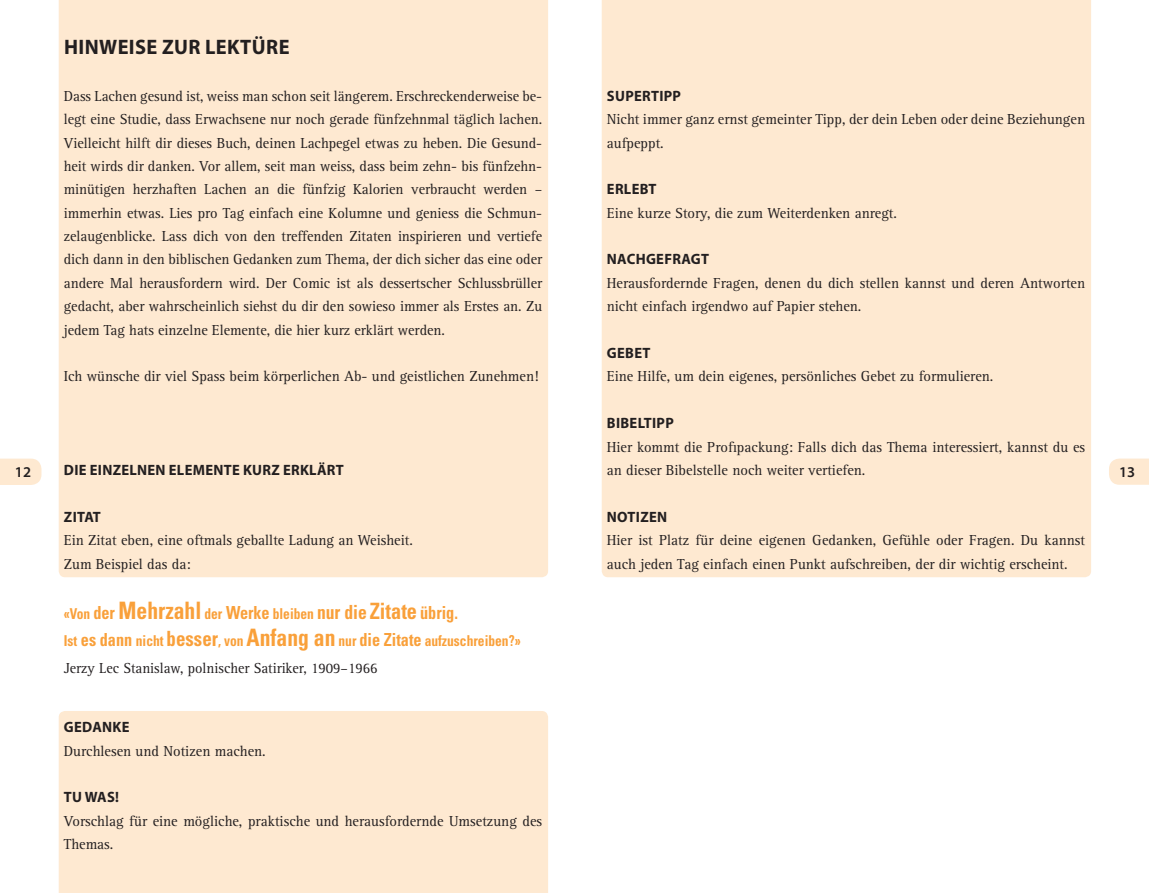
<style>
.page{position:relative;width:1149px;height:893px;background:#fff}
.page>*{position:absolute;margin:0;border:0;box-sizing:border-box;transform-origin:0 0}
.t1{font:700 21px "Myriad Pro";letter-spacing:.02em;color:#231f20}
.t2{font:15px/23.4px "Rotis Serif";color:#231f20}
.t3{font:15px/23.4px "Rotis Serif";color:#231f20;text-align:justify;scale:.96 1}
.t4{font:700 condensed 15px/27px "Univers";color:#f9a03a;scale:.9 1}
.t5{font:700 15px "Myriad Pro";letter-spacing:.02em;color:#231f20}
.t6{font:15px "Rotis Serif";color:#231f20;scale:.95 1}
.t7{font:600 15px "Myriad Pro";color:#231f20}
.s1{font-size:18px}
.s2{font-size:24px}
.s3{font-size:19.5px}
.s4{font-size:22.5px}
.s5{font-size:21px}
</style>
<div class="page">
<div style="left:59px;top:711px;width:489px;height:182px;background:#fee9d1"></div>
<div style="left:601px;top:0;width:489px;height:577px;background:#fee9d1"></div>
<svg style="left:0;top:459px;width:41px;height:26px"></svg>
<svg style="left:1109px;top:459px;width:39px;height:26px"></svg>
<div style="left:59px;top:0;width:489px;height:577px;background:#fee9d1"></div>
<h1 class="t1" style="left:64px;top:33px;width:227px">HINWEISE ZUR LEKTÜRE</h1>
<p class="t3" style="left:64px;top:85px;width:499px">Dass Lachen gesund ist, weiss man schon seit längerem. Erschreckenderweise be&shy;legt eine Studie, dass Erwachsene nur noch gerade fünfzehnmal täglich lachen.<br>Vielleicht hilft dir dieses Buch, deinen Lachpegel etwas zu heben. Die Gesund&shy;heit wirds dir danken. Vor allem, seit man weiss, dass beim zehn- bis fünfzehn&shy;minütigen herzhaften Lachen an die fünfzig Kalorien verbraucht werden – immerhin etwas. Lies pro Tag einfach eine Kolumne und geniess die Schmun&shy;zelaugenblicke. Lass dich von den treffenden Zitaten inspirieren und vertiefe dich dann in den biblischen Gedanken zum Thema, der dich sicher das eine oder andere Mal herausfordern wird. Der Comic ist als dessertscher Schlussbrüller gedacht, aber wahrscheinlich siehst du dir den sowieso immer als Erstes an. Zu jedem Tag hats einzelne Elemente, die hier kurz erklärt werden.</p>
<p class="t2" style="left:64px;top:365px;width:476px">Ich wünsche dir viel Spass beim körperlichen Ab- und geistlichen Zunehmen!</p>
<p class="t5" style="left:606px;top:86px;width:75px">SUPERTIPP</p>
<p class="t2" style="left:606px;top:108px;width:479px">Nicht immer ganz ernst gemeinter Tipp, der dein Leben oder deine Beziehungen aufpeppt.</p>
<p class="t5" style="left:606px;top:179px;width:51px">ERLEBT</p>
<p class="t2" style="left:606px;top:201px;width:291px">Eine kurze Story, die zum Weiterdenken anregt.</p>
<p class="t5" style="left:606px;top:250px;width:104px">NACHGEFRAGT</p>
<p class="t2" style="left:606px;top:272px;width:479px">Herausfordernde Fragen, denen du dich stellen kannst und deren Antworten nicht einfach irgendwo auf Papier stehen.</p>
<p class="t5" style="left:606px;top:343px;width:45px">GEBET</p>
<p class="t2" style="left:606px;top:365px;width:388px">Eine Hilfe, um dein eigenes, persönliches Gebet zu formulieren.</p>
<p class="t5" style="left:606px;top:413px;width:68px">BIBELTIPP</p>
<p class="t2" style="left:606px;top:435px;width:479px">Hier kommt die Profipackung: Falls dich das Thema interessiert, kannst du es an dieser Bibelstelle noch weiter vertiefen.</p>
<p class="t5" style="left:606px;top:507px;width:62px">NOTIZEN</p>
<p class="t2" style="left:606px;top:529px;width:479px">Hier ist Platz für deine eigenen Gedanken, Gefühle oder Fragen. Du kannst auch jeden Tag einfach einen Punkt aufschreiben, der dir wichtig erscheint.</p>
<p class="t5" style="left:64px;top:460px;width:281px">DIE EINZELNEN ELEMENTE KURZ ERKLÄRT</p>
<p class="t5" style="left:64px;top:507px;width:38px">ZITAT</p>
<p class="t2" style="left:64px;top:529px;width:350px">Ein Zitat eben, eine oftmals geballte Ladung an Weisheit.<br>Zum Beispiel das da:</p>
<p class="t4" style="left:64px;top:600px;width:509px">«Von <span class="s1">der</span> <span class="s2">Mehrzahl</span> der <span class="s1">Werke</span> bleiben <span class="s3">nur die</span> <span class="s4">Zitate</span> <span class="s1">übrig.<br></span>Ist <span class="s1">es dann</span> nicht <span class="s5">besser</span>, von <span class="s2">Anfang an</span> nur <span class="s1">die Zitate</span> aufzuschreiben?»</p>
<p class="t6" style="left:64px;top:659px;width:332px">Jerzy Lec Stanislaw, polnischer Satiriker, 1909–1966</p>
<p class="t7" style="left:15px;top:462px;width:18px">12</p>
<p class="t7" style="left:1118px;top:462px;width:18px">13</p>
<p class="t5" style="left:64px;top:717px;width:67px">GEDANKE</p>
<p class="t2" style="left:64px;top:739px;width:203px">Durchlesen und Notizen machen.</p>
<p class="t5" style="left:64px;top:788px;width:57px">TU WAS!</p>
<p class="t2" style="left:64px;top:809px;width:479px">Vorschlag für eine mögliche, praktische und herausfordernde Umsetzung des<br>Themas.</p>
</div>
